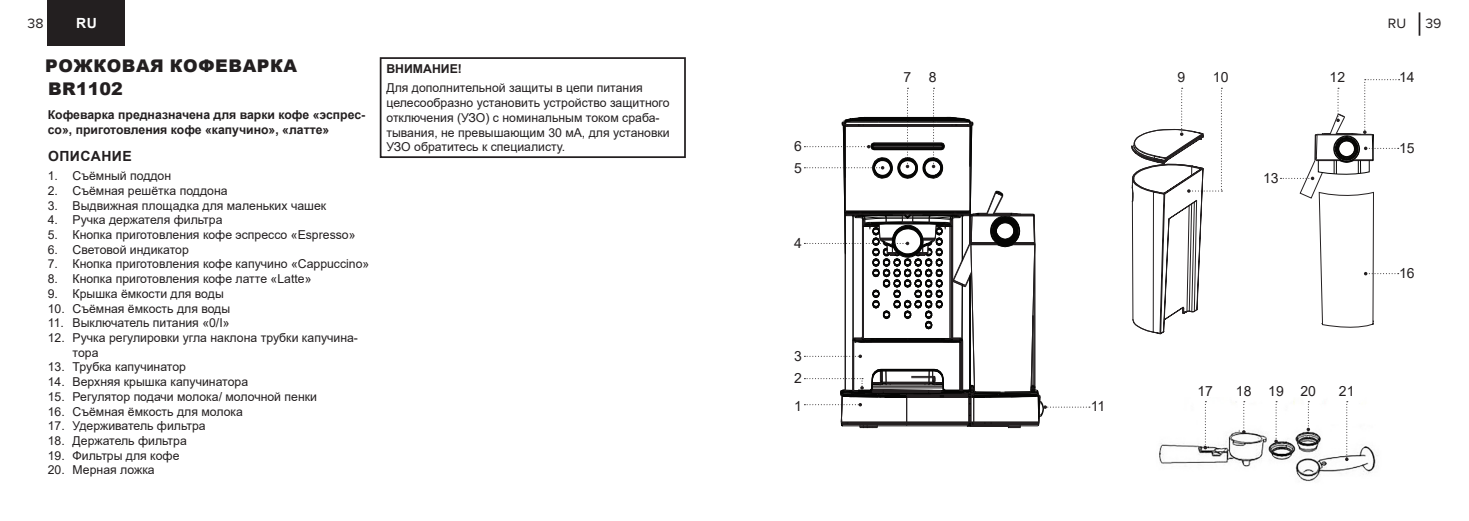
<style>
.page{position:relative;width:1469px;height:521px;background:#fff}
.page>*{position:absolute;margin:0;border:0;box-sizing:border-box;transform-origin:0 0}
.t1{font:900 17.5px/22.4px "Arial";letter-spacing:.035em;color:#231f20}
.t2{font:14px "Arial";color:#231f20}
.t3{font:14px "Proxima Nova";color:#231f20}
.t4{font:700 14px "Arial";letter-spacing:.035em;color:#231f20}
.t5{font:12.25px/14.7px "Arial";color:#231f20}
.t6{font:700 12.25px/14.7px "Arial";color:#231f20}
.s1{font-family:"Arial";font-weight:700;color:#fff}
</style>
<div class="page">
<hr style="left:1418px;top:12px;width:2px;height:24px;background:#231f20">
<div style="left:380px;top:57px;width:306px;height:101px;border:2px solid #231f20"></div>
<div style="left:48px;top:0;width:77px;height:46px;background:#231f20"></div>
<img style="left:1159px;top:400px;width:219px;height:82px">
<svg style="left:1131px;top:87px;width:91px;height:248px"></svg>
<svg style="left:1280px;top:79px;width:119px;height:249px"></svg>
<svg style="left:804px;top:88px;width:285px;height:340px"></svg>
<svg style="left:1203px;top:401px;width:4px;height:48px"></svg>
<svg style="left:1242px;top:401px;width:3px;height:33px"></svg>
<svg style="left:1274px;top:401px;width:3px;height:42px"></svg>
<svg style="left:1306px;top:401px;width:4px;height:30px"></svg>
<svg style="left:1344px;top:401px;width:4px;height:60px"></svg>
<p class="t3" style="left:28px;top:15px;width:71px">38 RU<span class="s1">RU</span></p>
<p class="t3" style="left:1387px;top:15px;width:20px">RU</p>
<p class="t3" style="left:1425px;top:15px;width:18px">39</p>
<p class="t6" style="left:386px;top:61px;width:77px">ВНИМАНИЕ!</p>
<p class="t5" style="left:386px;top:81px;width:285px">Для дополнительной защиты в цепи питания целесообразно установить устройство защитного отключения (УЗО) с номинальным током сраба&shy;тывания, не превышающим 30 мА, для установки УЗО обратитесь к специалисту.</p>
<h1 class="t1" style="left:45px;top:54px;width:253px">РОЖКОВАЯ КОФЕВАРКА<br>BR1102</h1>
<p class="t6" style="left:48px;top:108px;width:319px">Кофеварка предназначена для варки кофе «эспрес&shy;со», приготовления кофе «капучино», «латте»</p>
<p class="t4" style="left:48px;top:146px;width:85px">ОПИСАНИЕ</p>
<p class="t5" style="left:48px;top:168px;width:125px">1. Съёмный поддон</p>
<p class="t5" style="left:48px;top:183px;width:181px">2. Съёмная решётка поддона</p>
<p class="t5" style="left:48px;top:198px;width:280px">3. Выдвижная площадка для маленьких чашек</p>
<p class="t5" style="left:48px;top:213px;width:176px">4. Ручка держателя фильтра</p>
<p class="t5" style="left:48px;top:227px;width:309px">5. Кнопка приготовления кофе эспрессо «Espresso»</p>
<p class="t5" style="left:48px;top:242px;width:143px">6. Световой индикатор</p>
<p class="t5" style="left:48px;top:257px;width:323px">7. Кнопка приготовления кофе капучино «Cappuccino»</p>
<p class="t5" style="left:48px;top:271px;width:265px">8. Кнопка приготовления кофе латте «Latte»</p>
<p class="t5" style="left:48px;top:286px;width:177px">9. Крышка ёмкости для воды</p>
<p class="t5" style="left:48px;top:301px;width:184px">10. Съёмная ёмкость для воды</p>
<p class="t5" style="left:48px;top:315px;width:183px">11. Выключатель питания «0/I»</p>
<p class="t5" style="left:73px;top:330px;width:287px;text-indent:-25px">12. Ручка регулировки угла наклона трубки капучина&shy;тора</p>
<p class="t5" style="left:48px;top:360px;width:140px">13. Трубка капучинатор</p>
<p class="t5" style="left:48px;top:374px;width:202px">14. Верхняя крышка капучинатора</p>
<p class="t5" style="left:48px;top:389px;width:271px">15. Регулятор подачи молока/ молочной пенки</p>
<p class="t5" style="left:48px;top:404px;width:197px">16. Съёмная ёмкость для молока</p>
<p class="t5" style="left:48px;top:418px;width:159px">17. Удерживатель фильтра</p>
<p class="t5" style="left:48px;top:433px;width:141px">18. Держатель фильтра</p>
<p class="t5" style="left:48px;top:448px;width:133px">19. Фильтры для кофе</p>
<p class="t5" style="left:48px;top:462px;width:108px">20. Мерная ложка</p>
<p class="t2" style="left:903px;top:68px;width:9px">7</p>
<p class="t2" style="left:928px;top:68px;width:9px">8</p>
<p class="t2" style="left:1177px;top:68px;width:9px">9</p>
<p class="t2" style="left:1212px;top:68px;width:17px">10</p>
<p class="t2" style="left:1329px;top:68px;width:17px">12</p>
<p class="t2" style="left:1398px;top:68px;width:17px">14</p>
<p class="t2" style="left:794px;top:137px;width:9px">6</p>
<p class="t2" style="left:1398px;top:139px;width:17px">15</p>
<p class="t2" style="left:794px;top:158px;width:9px">5</p>
<p class="t2" style="left:1262px;top:169px;width:17px">13</p>
<p class="t2" style="left:794px;top:233px;width:9px">4</p>
<p class="t2" style="left:1398px;top:264px;width:17px">16</p>
<p class="t2" style="left:794px;top:346px;width:9px">3</p>
<p class="t2" style="left:794px;top:369px;width:9px">2</p>
<p class="t2" style="left:1197px;top:381px;width:17px">17</p>
<p class="t2" style="left:1235px;top:381px;width:82px">18 19 20</p>
<p class="t2" style="left:1338px;top:381px;width:17px">21</p>
<p class="t2" style="left:1090px;top:396px;width:16px">11</p>
<p class="t2" style="left:794px;top:396px;width:9px">1</p>
</div>
